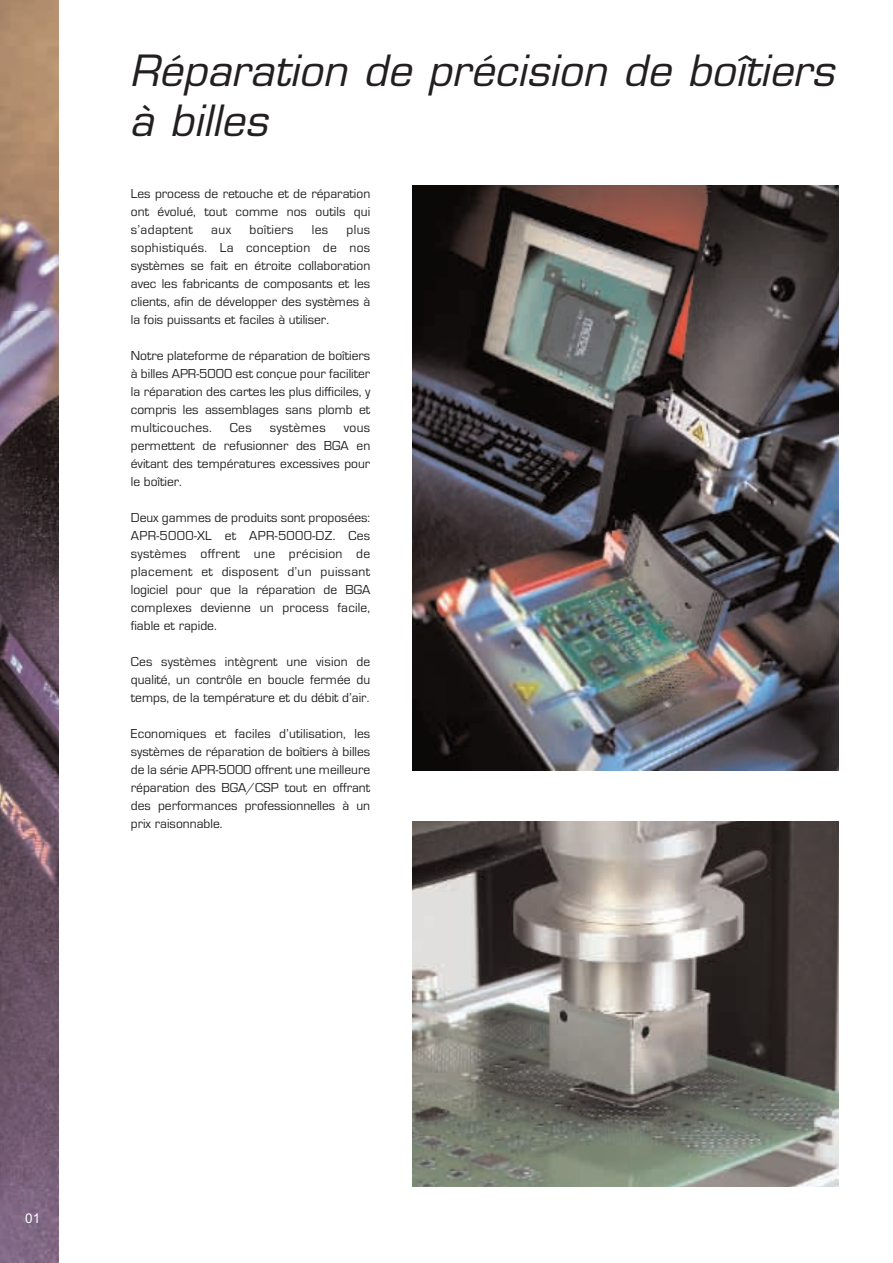
<style>
.page{position:relative;width:893px;height:1263px;background:#fff}
.page>*{position:absolute;margin:0;border:0;box-sizing:border-box;transform-origin:0 0}
.t1{font:italic 42px/50.4px "Eurostile";letter-spacing:.005em;color:#231f20}
.t2{font:13.5px/18px "Eurostile";color:#231f20;text-align:justify}
.t3{font:13.5px "Eurostile";letter-spacing:.025em;color:#231f20}
.t4{font:13.5px "Arial";color:#fff}
</style>
<div class="page">
<img style="left:413px;top:185px;width:426px;height:586px">
<img style="left:413px;top:821px;width:426px;height:365px">
<img style="left:0;top:0;width:59px;height:1263px">
<h1 class="t1" style="left:129px;top:49px;width:706px">Réparation de précision de boîtiers à billes</h1>
<p class="t2" style="left:131px;top:185px;width:241px">Les process de retouche et de réparation ont évolué, tout comme nos outils qui s’adaptent</p>
<p class="t2" style="left:131px;top:221px;width:241px;text-indent:216px">plus sophistiqués. La conception de nos systèmes se fait en étroite collaboration avec les fabricants de composants et les clients, afin de développer des systèmes à la fois puissants et faciles à utiliser.</p>
<p class="t2" style="left:131px;top:347px;width:241px">Notre plateforme de réparation de boîtiers à billes APR-5000 est conçue pour faciliter la réparation des cartes les plus difficiles, y compris les assemblages sans plomb et multicouches.</p>
<p class="t2" style="left:211px;top:221px;width:21px">aux</p>
<p class="t3" style="left:249px;top:222px;width:46px">boîtiers</p>
<p class="t2" style="left:312px;top:221px;width:18px">les</p>
<p class="t2" style="left:230px;top:419px;width:23px">Ces</p>
<p class="t3" style="left:270px;top:420px;width:57px">systèmes</p>
<p class="t2" style="left:131px;top:419px;width:241px;text-indent:213px">vous permettent de refusionner des BGA en évitant des températures excessives pour le boîtier.</p>
<p class="t2" style="left:131px;top:509px;width:241px">Deux gammes de produits sont proposées:<br>APR-5000-XL et APR-5000-DZ. Ces systèmes offrent une précision de placement et disposent d’un puissant logiciel pour que la réparation de BGA complexes devienne un process facile, fiable et rapide.</p>
<p class="t2" style="left:131px;top:653px;width:241px">Ces systèmes intègrent une vision de qualité, un contrôle en boucle fermée du temps, de la température et du débit d’air.</p>
<p class="t2" style="left:131px;top:725px;width:241px">Economiques et faciles d’utilisation, les systèmes de réparation de boîtiers à billes de la série APR-5000 offrent une meilleure réparation des BGA/CSP tout en offrant des performances professionnelles à un prix raisonnable.</p>
<p class="t4" style="left:25px;top:1210px;width:17px">01</p>
</div>
